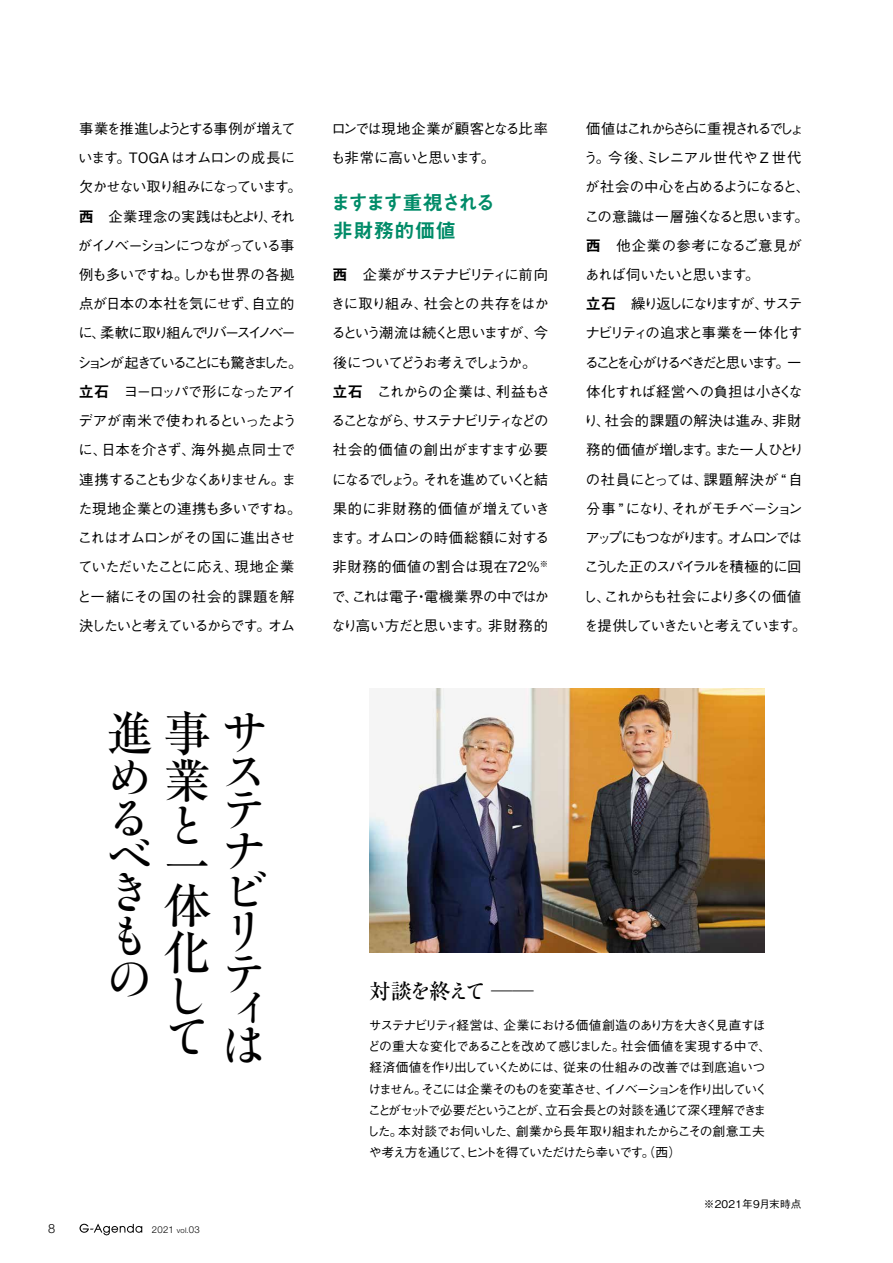
<style>
.page{position:relative;width:893px;height:1263px;background:#fff}
.page>*{position:absolute;margin:0;border:0;box-sizing:border-box;transform-origin:0 0}
.t1{font:46.8px/40.3px "Ryumin Std Medium KO";color:#000}
.t2{font:500 46.8px/46.8px "Ryumin Pr 6 N";color:#000;text-align:center}
.t3{font:500 21.3px "Ryumin Pr 6 N";color:#000}
.t4{font:20.25px/27.6px "Midashi Go Pr 6 N MB31";letter-spacing:-.045em;color:#008b68}
.t5{font:500 14.4px/29.2px "Gothic BBB Pr 6 N";letter-spacing:-.08em;color:#000}
.t6{font:500 14.4px/29.2px "Gothic BBB Pr 6 N";letter-spacing:-.04em;color:#000}
.t7{font:500 12.75px/21.3px "Gothic BBB Pr 6 N";letter-spacing:-.095em;color:#000}
.t8{font:300 12.75px "Helvetica Neue LT Std";color:#000}
.t9{font:500 10.65px "Gothic BBB Pr 6 N";letter-spacing:.02em;color:#000}
.t10{font:300 9.6px "Helvetica Neue LT Std";letter-spacing:.03em;color:#000}
.s1{font-family:"Gothic MB101 Pr 6 N De";font-weight:700}
.s2{font-family:"Ryumin Std Medium KO";font-weight:400}
.s3{font-size:7.65px}
</style>
<div class="page">
<img style="left:369px;top:689px;width:396px;height:263px">
<svg style="left:80px;top:1224px;width:62px;height:11px"></svg>
<p class="t5" style="left:77px;top:113px;width:227px">事業を推進しようとする事例が増えています。TOGA はオムロンの成長に欠かせない取り組みになっています。<span class="s1">西</span>　企業理念の実践はもとより、それがイノベーションにつながっている事例も多いですね。しかも世界の各拠点が日本の本社を気にせず、自立的に、柔軟に取り組んでリバースイノベーションが起きていることにも驚きました。<span class="s1">立石</span>　ヨーロッパで形になったアイデアが南米で使われるといったように、日本を介さず、海外拠点同士で連携することも少なくありません。また現地企業との連携も多いですね。これはオムロンがその国に進出させていただいたことに応え、現地企業と一緒にその国の社会的課題を解決したいと考えているからです。オム</p>
<p class="t6" style="left:331px;top:113px;width:219px">ロンでは現地企業が顧客となる比率も非常に高いと思います。</p>
<h3 class="t4" style="left:331px;top:188px;width:166px">ますます重視される非財務的価値</h3>
<p class="t5" style="left:331px;top:259px;width:221px"><span class="s1">西</span>　企業がサステナビリティに前向きに取り組み、社会との共存をはかるという潮流は続くと思いますが、今後についてどうお考えでしょうか。<span class="s1">立石</span>　これからの企業は、利益もさることながら、サステナビリティなどの社会的価値の創出がますます必要になるでしょう。それを進めていくと結果的に非財務的価値が増えていきます。オムロンの時価総額に対する非財務的価値の割合は現在72%<sup>※</sup>で、これは電子・電機業界の中ではかなり高い方だと思います。非財務的</p>
<p class="t5" style="left:583px;top:113px;width:229px">価値はこれからさらに重視されるでしょう。今後、ミレニアル世代やZ 世代が社会の中心を占めるようになると、この意識は一層強くなると思います。<span class="s1">西</span>　他企業の参考になるご意見があれば伺いたいと思います。<br><span class="s1">立石</span>　繰り返しになりますが、サステナビリティの追求と事業を一体化することを心がけるべきだと思います。一体化すれば経営への負担は小さくなり、社会的課題の解決は進み、非財務的価値が増します。また一人ひとりの社員にとっては、課題解決が “自分事 ” になり、それがモチベーションアップにもつながります。オムロンではこうした正のスパイラルを積極的に回し、これからも社会により多くの価値を提供していきたいと考えています。</p>
<h1 class="t2" style="left:106px;top:708px;width:160px">進事<span class="s2">サ</span>業</h1>
<h1 class="t1" style="left:221px;top:747px;width:46px">ステナビリテ</h1>
<h1 class="t1" style="left:221px;top:984px;width:42px;line-height:38.4px">ィは</h1>
<h1 class="t1" style="left:106px;top:754px;width:45px;line-height:38.4px">めるべき</h1>
<h1 class="t1" style="left:106px;top:912px;width:43px;line-height:41.7px">もの</h1>
<h1 class="t1" style="left:164px;top:801px;width:35px">と</h1>
<h1 class="t2" style="left:164px;top:844px;width:48px;line-height:39.6px;text-align:left">一体</h1>
<h1 class="t2" style="left:164px;top:927px;width:46px">化</h1>
<h1 class="t1" style="left:164px;top:972px;width:42px">して</h1>
<p class="t8" style="left:48px;top:1220px;width:9px">8</p>
<p class="t10" style="left:152px;top:1223px;width:50px">2021 <span class="s3">vol.</span>03</p>
<h2 class="t3" style="left:369px;top:974px;width:166px">対談<span class="s2">を</span>終<span class="s2">えて</span> ──</h2>
<p class="t7" style="left:367px;top:1013px;width:406px">サステナビリティ経営は、企業における価値創造のあり方を大きく見直すほどの重大な変化であることを改めて感じました。社会価値を実現する中で、経済価値を作り出していくためには、従来の仕組みの改善では到底追いつけません。そこには企業そのものを変革させ、イノベーションを作り出していくことがセットで必要だということが、立石会長との対談を通じて深く理解できました。本対談でお伺いした、創業から長年取り組まれたからこその創意工夫や考え方を通じて、ヒントを得ていただけたら幸いです。（西）</p>
<p class="t9" style="left:704px;top:1195px;width:99px">※2021年9月末時点</p>
</div>
